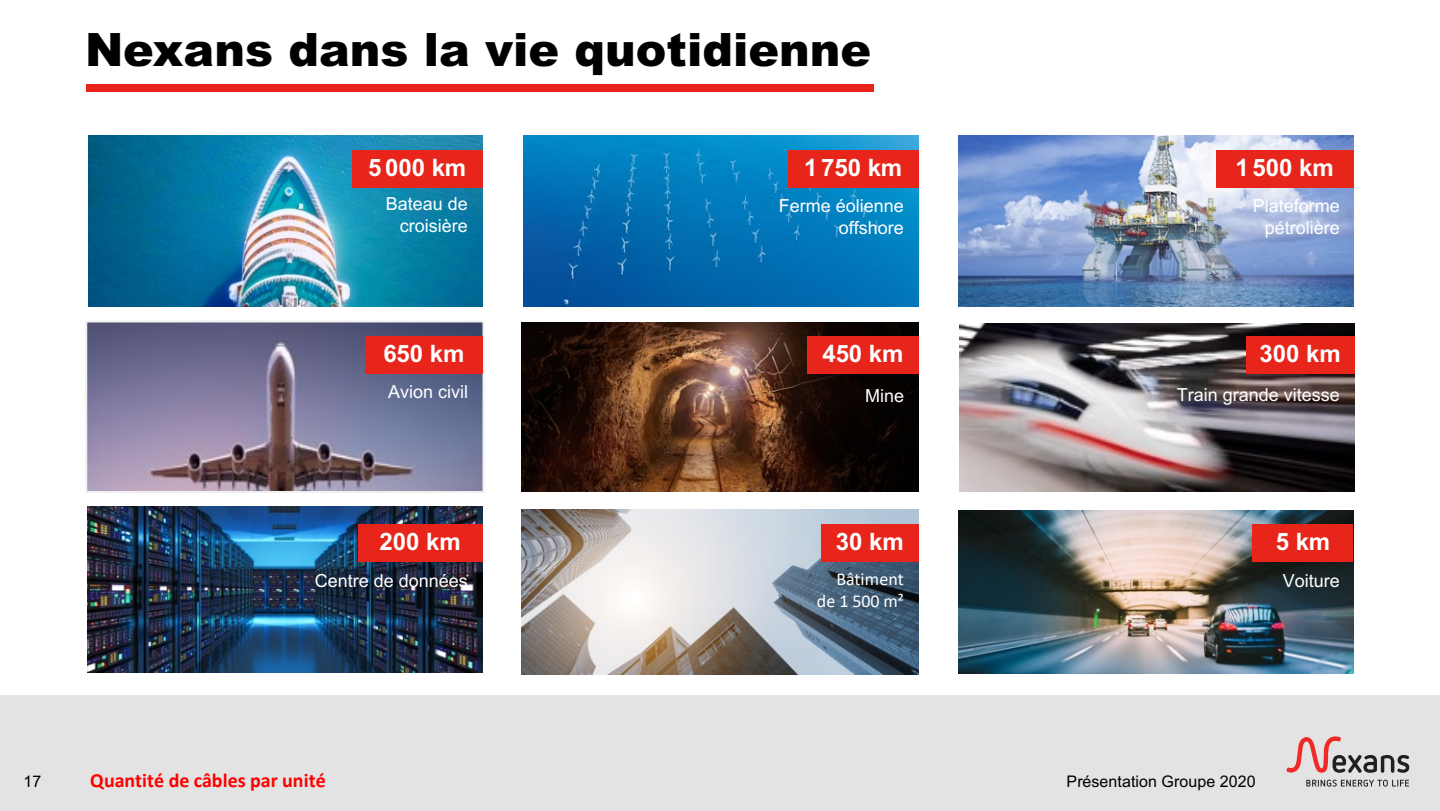
<style>
.page{position:relative;width:1440px;height:811px;background:#fff}
.page>*{position:absolute;margin:0;border:0;box-sizing:border-box;transform-origin:0 0}
.t1{font:900 46px "Arial";color:#000}
.t2{font:700 24px "Arial";letter-spacing:-.005em;color:#fff}
.t3{font:700 20px "Calibri";color:#f00}
.t4{font:18px/21.6px "Arial";color:#fff;text-align:right}
.t5{font:18px/22px "Calibri";color:#fff;text-align:right}
.t6{font:16px "Arial";letter-spacing:.005em;color:#000}
</style>
<div class="page">
<div style="left:0;top:694px;width:1440px;height:116px;background:#e4e3e3"></div>
<svg style="left:1306px;top:779px;width:103px;height:7px"></svg>
<svg style="left:1287px;top:736px;width:122px;height:37px"></svg>
<div style="left:86px;top:84px;width:788px;height:7px;background:#e7251a"></div>
<img style="left:959px;top:323px;width:395px;height:167px">
<img style="left:958px;top:510px;width:396px;height:163px">
<img style="left:522px;top:509px;width:396px;height:165px">
<img style="left:521px;top:322px;width:397px;height:168px">
<img style="left:87px;top:506px;width:395px;height:166px">
<img style="left:959px;top:135px;width:394px;height:171px">
<img style="left:523px;top:135px;width:395px;height:171px">
<img style="left:89px;top:136px;width:393px;height:170px">
<img style="left:88px;top:323px;width:393px;height:166px">
<div style="left:85px;top:320px;width:399px;height:172px;border:2px solid #f1f0f0"></div>
<div style="left:365px;top:336px;width:117px;height:38px;background:#e7251a"></div>
<div style="left:358px;top:523px;width:124px;height:38px;background:#e7251a"></div>
<div style="left:788px;top:150px;width:130px;height:38px;background:#e7251a"></div>
<div style="left:807px;top:336px;width:111px;height:38px;background:#e7251a"></div>
<div style="left:821px;top:523px;width:97px;height:38px;background:#e7251a"></div>
<div style="left:1216px;top:150px;width:137px;height:38px;background:#e7251a"></div>
<div style="left:1246px;top:336px;width:108px;height:38px;background:#e7251a"></div>
<div style="left:1253px;top:523px;width:100px;height:38px;background:#e7251a"></div>
<div style="left:352px;top:150px;width:130px;height:38px;background:#e7251a"></div>
<p class="t1" style="left:85px;top:16px;width:788px">Nexans dans la vie quotidienne</p>
<p class="t2" style="left:368px;top:151px;width:100px">5 000 km</p>
<p class="t2" style="left:804px;top:151px;width:100px">1 750 km</p>
<p class="t2" style="left:1236px;top:151px;width:100px">1 500 km</p>
<p class="t4" style="left:386px;top:192px;width:84px">Bateau de croisière</p>
<p class="t4" style="left:779px;top:195px;width:127px">Ferme éolienne offshore</p>
<p class="t4" style="left:1253px;top:195px;width:89px">Plateforme pétrolière</p>
<p class="t2" style="left:383px;top:337px;width:83px">650 km</p>
<p class="t2" style="left:822px;top:337px;width:83px">450 km</p>
<p class="t2" style="left:1260px;top:337px;width:83px">300 km</p>
<p class="t4" style="left:388px;top:381px;width:82px">Avion civil</p>
<p class="t4" style="left:865px;top:384px;width:40px">Mine</p>
<p class="t4" style="left:1177px;top:383px;width:165px">Train grande vitesse</p>
<p class="t2" style="left:380px;top:524px;width:83px">200 km</p>
<p class="t2" style="left:836px;top:524px;width:69px">30 km</p>
<p class="t2" style="left:1276px;top:524px;width:56px">5 km</p>
<p class="t4" style="left:315px;top:569px;width:154px">Centre de données</p>
<p class="t5" style="left:817px;top:567px;width:89px">Bâtiment de 1 500 m²</p>
<p class="t4" style="left:1283px;top:569px;width:59px">Voiture</p>
<p class="t6" style="left:24px;top:770px;width:19px">17</p>
<p class="t3" style="left:90px;top:765px;width:237px">Quantité de câbles par unité</p>
<p class="t6" style="left:1067px;top:770px;width:191px">Présentation Groupe 2020</p>
</div>
